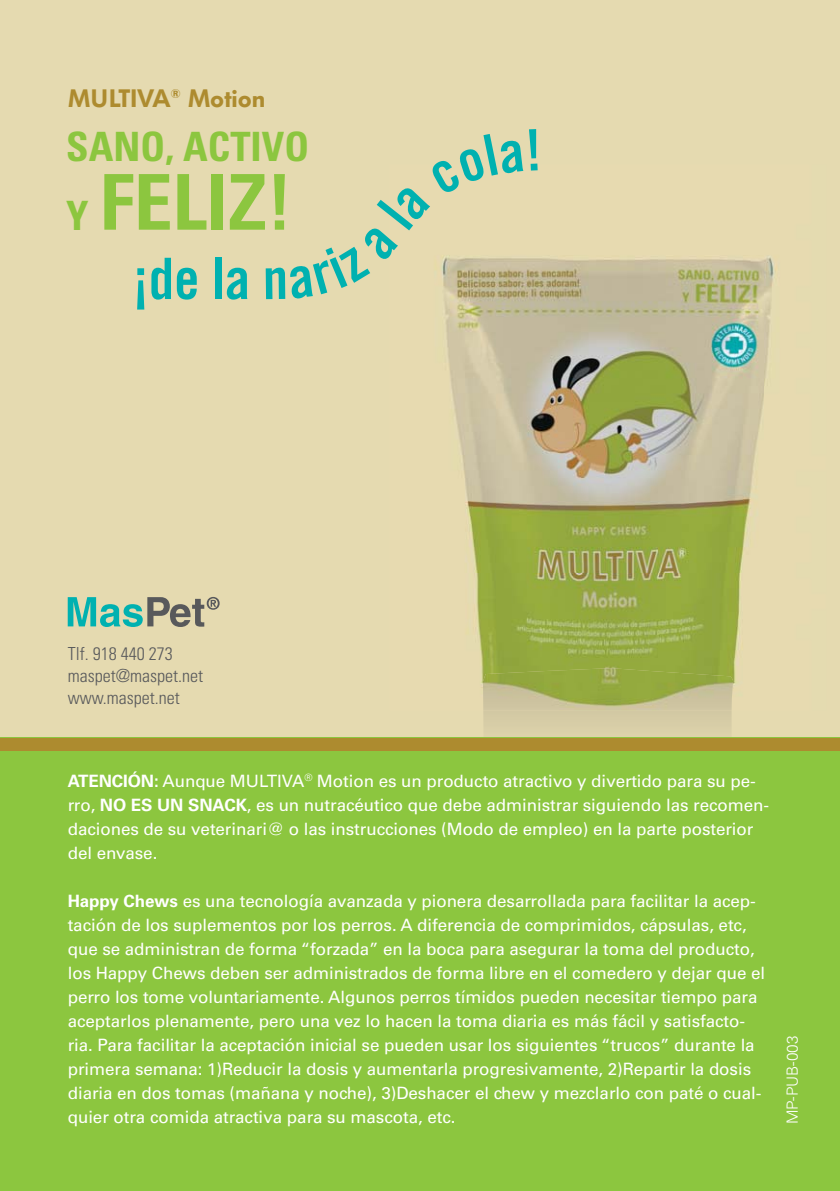
<style>
.page{position:relative;width:840px;height:1191px;background:#fff}
.page>*{position:absolute;margin:0;border:0;box-sizing:border-box;transform-origin:0 0}
.t1{font:700 condensed 77px "Univers";color:#8cc63f}
.t2{font:57.2px "Trade Gothic Bold Cond Twenty";color:#00b1b0}
.t3{font:700 condensed 40.4px "Univers";color:#8cc63f}
.t4{font:600 25px "Futura BQ";color:#ad8b2f}
.t5{font:300 condensed 18px/22px "Univers";color:#58595b}
.t6{font:17px/24px "Univers";letter-spacing:-.005em;color:#fff}
.t7{font:300 15.4px "Univers";color:#fff}
.s1{font-size:40.4px}
.s2{font-weight:700}
</style>
<div class="page">
<div style="left:0;top:0;width:839px;height:1014px;background:#e5dab0"></div>
<div style="left:483px;top:710px;width:248px;height:22px;background:#d6cca6"></div>
<svg style="left:68px;top:597px;width:151px;height:30px"></svg>
<div style="left:0;top:737px;width:839px;height:454px;background:#8cc63f"></div>
<div style="left:0;top:737px;width:839px;height:13px;background:#ad8b2f"></div>
<img style="left:444px;top:256px;width:330px;height:435px">
<img style="left:482px;top:668px;width:250px;height:42px">
<svg style="left:442px;top:256px;width:95px;height:43px;background:#beb48e"></svg>
<h3 class="t4" style="left:68px;top:88px;width:199px">MULTIVA<sup>®</sup> Motion</h3>
<h3 class="t3" style="left:66px;top:132px;width:244px">SANO, ACTIVO</h3>
<h1 class="t1" style="left:66px;top:174px;width:227px"><span class="s1">Y</span> FELIZ!</h1>
<h2 class="t2" style="left:133px;top:258px;width:119px">¡de la</h2>
<p class="t5" style="left:68px;top:644px;width:137px">Tlf. 918 440 273 maspet@maspet.net www.maspet.net</p>
<p class="t6" style="left:68px;top:770px;width:702px"><span class="s2">ATENCIÓN:</span> Aunque MULTIVA<sup>®</sup> Motion es un producto atractivo y divertido para su pe&shy;rro, <span class="s2">NO ES UN SNACK</span>, es un nutracéutico que debe administrar siguiendo las recomen&shy;daciones de su veterinari@ o las instrucciones (Modo de empleo) en la parte posterior del envase.</p>
<p class="t6" style="left:68px;top:890px;width:698px"><span class="s2">Happy Chews</span> es una tecnología avanzada y pionera desarrollada para facilitar la acep&shy;tación de los suplementos por los perros. A diferencia de comprimidos, cápsulas, etc, que se administran de forma “forzada” en la boca para asegurar la toma del producto, los Happy Chews deben ser administrados de forma libre en el comedero y dejar que el perro los tome voluntariamente. Algunos perros tímidos pueden necesitar tiempo para aceptarlos plenamente, pero una vez lo hacen la toma diaria es más fácil y satisfacto&shy;ria. Para facilitar la aceptación inicial se pueden usar los siguientes “trucos” durante la primera semana: 1)Reducir la dosis y aumentarla progresivamente, 2)Repartir la dosis diaria en dos tomas (mañana y noche), 3)Deshacer el chew y mezclarlo con paté o cual&shy;quier otra comida atractiva para su mascota, etc.</p>
<p class="t7" style="left:786px;top:1124px;width:90px;rotate:-90deg">MP-PUB-003</p>
</div>
